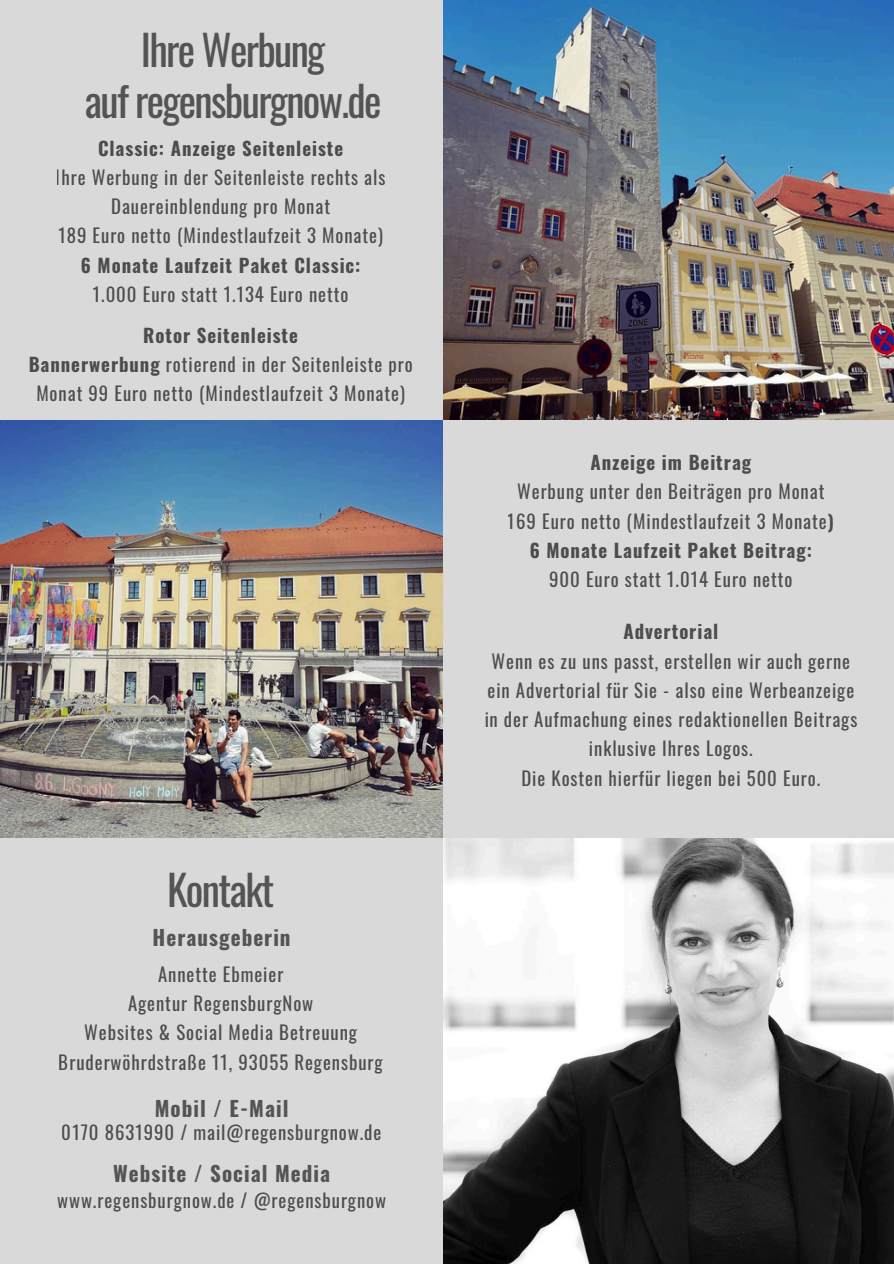
<style>
.page{position:relative;width:894px;height:1264px;background:#fff}
.page>*{position:absolute;margin:0;border:0;box-sizing:border-box;transform-origin:0 0}
.t1{font:41.4px/50.7px "Oswald";letter-spacing:-.04em;color:#545454;text-align:center}
.t2{font:700 21px "Oswald";letter-spacing:.05em;color:#545454}
.t3{font:18.75px/29.2px "Oswald";letter-spacing:.05em;color:#000;text-align:center}
.t4{font:700 18.75px "Oswald";letter-spacing:.05em;color:#000}
.s1{font-weight:700}
</style>
<div class="page">
<div style="left:0;top:0;width:893px;height:1263px;background:#d9d9d9"></div>
<img style="left:443px;top:0;width:450px;height:420px">
<img style="left:0;top:420px;width:443px;height:417px">
<img style="left:443px;top:838px;width:450px;height:425px">
<h1 class="t1" style="left:85px;top:23px;width:298px">Ihre Werbung<br>auf regensburgnow.de</h1>
<p class="t4" style="left:98px;top:133px;width:247px">Classic: Anzeige Seitenleiste</p>
<p class="t3" style="left:56px;top:162px;width:331px">Ihre Werbung in der Seitenleiste rechts als<br>Dauereinblendung pro Monat<br>189 Euro netto (Mindestlaufzeit 3 Monate)</p>
<p class="t4" style="left:81px;top:250px;width:281px">6 Monate Laufzeit Paket Classic:</p>
<p class="t3" style="left:93px;top:279px;width:257px">1.000 Euro statt 1.134 Euro netto</p>
<p class="t3" style="left:29px;top:319px;width:385px"><span class="s1">Rotor Seitenleiste<br>Bannerwerbung</span> rotierend in der Seitenleiste pro<br>Monat 99 Euro netto (Mindestlaufzeit 3 Monate)</p>
<p class="t1" style="left:167px;top:863px;width:109px">Kontakt</p>
<p class="t2" style="left:152px;top:920px;width:139px">Herausgeberin</p>
<p class="t3" style="left:59px;top:958px;width:325px">Annette Ebmeier<br>Agentur RegensburgNow<br>Websites &amp; Social Media Betreuung<br>Bruderwöhrdstraße 11, 93055 Regensburg</p>
<p class="t2" style="left:155px;top:1091px;width:135px">Mobil / E-Mail</p>
<p class="t3" style="left:62px;top:1116px;width:321px">0170 8631990 / mail@regensburgnow.de</p>
<p class="t2" style="left:113px;top:1156px;width:218px">Website / Social Media</p>
<p class="t3" style="left:57px;top:1184px;width:330px">www.regensburgnow.de / @regensburgnow</p>
<p class="t4" style="left:590px;top:447px;width:162px">Anzeige im Beitrag</p>
<p class="t3" style="left:507px;top:476px;width:327px">Werbung unter den Beiträgen pro Monat<br>169 Euro netto (Mindestlaufzeit 3 Monate<span class="s1">)<br>6 Monate Laufzeit Paket Beitrag:</span></p>
<p class="t3" style="left:549px;top:564px;width:245px">900 Euro statt 1.014 Euro netto</p>
<p class="t4" style="left:623px;top:617px;width:96px">Advertorial</p>
<p class="t3" style="left:484px;top:645px;width:374px">Wenn es zu uns passt, erstellen wir auch gerne ein Advertorial für Sie - also eine Werbeanzeige in der Aufmachung eines redaktionellen Beitrags inklusive Ihres Logos.<br>Die Kosten hierfür liegen bei 500 Euro.</p>
</div>
